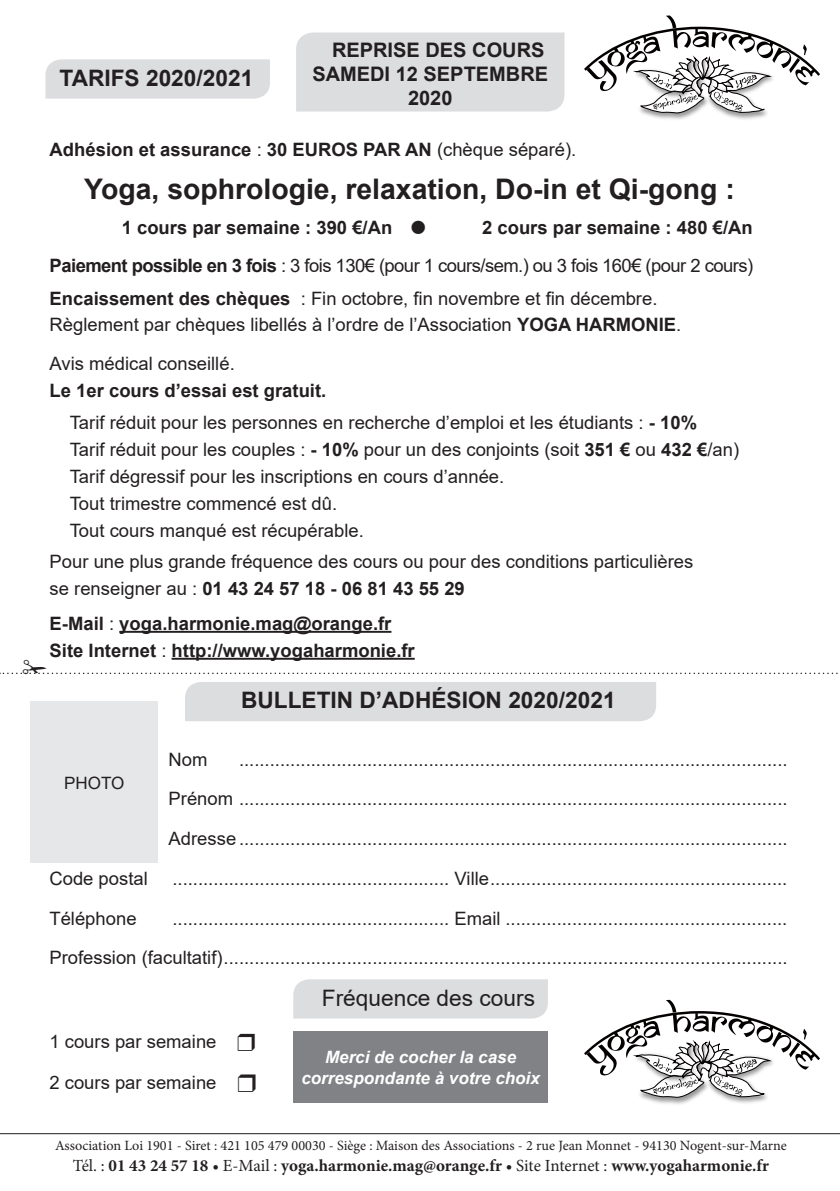
<style>
.page{position:relative;width:840px;height:1191px;background:#fff}
.page>*{position:absolute;margin:0;border:0;box-sizing:border-box;transform-origin:0 0}
.t1{font:700 28.4px "Arial";color:#231f20}
.t2{font:700 22.6px "Arial";color:#231f20}
.t3{font:22.6px "Arial";color:#231f20}
.t4{font:700 20px/24px "Arial";color:#231f20;text-align:right}
.t5{font:18.4px "Arial";color:#231f20}
.t6{font:700 18.4px "Arial";color:#231f20}
.t7{font:18.4px "Arial";letter-spacing:-.03em;color:#231f20}
.t8{font:700 17px "Minion Pro";color:#231f20}
.t9{font:italic 700 17px "Arial";color:#fff}
.t10{font:17px "Arial";color:#231f20}
.t11{font:14.2px "Minion Pro";color:#231f20}
.s1{font-weight:400}
.s2{font-weight:700}
</style>
<div class="page">
<div style="left:45px;top:59px;width:225px;height:40px;background:#dcdddf"></div>
<img style="left:722px;top:1097px;width:45px;height:6px">
<img style="left:641px;top:1097px;width:56px;height:7px">
<svg style="left:584px;top:999px;width:236px;height:98px"></svg>
<img style="left:722px;top:113px;width:45px;height:6px">
<img style="left:642px;top:113px;width:53px;height:7px">
<svg style="left:584px;top:15px;width:236px;height:98px"></svg>
<div style="left:185px;top:682px;width:470px;height:39px;background:#dcdddf"></div>
<div style="left:293px;top:979px;width:254px;height:39px;background:#dcdddf"></div>
<hr style="left:119px;top:631px;width:272px;height:2px;background:#231f20">
<hr style="left:171px;top:658px;width:243px;height:1px;background:#231f20">
<hr style="left:0;top:1133px;width:839px;height:1px;background:#231f20">
<div style="left:31px;top:701px;width:127px;height:162px;background:#e6e7e9"></div>
<div style="left:293px;top:1031px;width:254px;height:72px;background:#808285"></div>
<div style="left:296px;top:33px;width:268px;height:78px;background:#dcdddf"></div>
<svg style="left:0;top:659px;width:838px;height:15px"></svg>
<p class="t2" style="left:59px;top:62px;width:195px">TARIFS 2020/2021</p>
<p class="t4" style="left:312px;top:38px;width:237px">REPRISE DES COURS<br>SAMEDI 12 SEPTEMBRE</p>
<p class="t4" style="left:408px;top:86px;width:46px">2020</p>
<p class="t6" style="left:50px;top:136px;width:528px">Adhésion et assurance <span class="s1">:</span> 30 EUROS PAR AN <span class="s1">(chèque séparé).</span></p>
<p class="t1" style="left:84px;top:169px;width:651px">Yoga, sophrologie, relaxation, Do-in et Qi-gong :</p>
<p class="t6" style="left:122px;top:214px;width:272px">1 cours par semaine : 390 €/An</p>
<p class="t6" style="left:482px;top:214px;width:272px">2 cours par semaine : 480 €/An</p>
<p class="t7" style="left:50px;top:253px;width:704px"><span class="s2">Paiement possible en 3 fois</span> : 3 fois 130€ (pour 1 cours/sem.) ou 3 fois 160€ (pour 2 cours)</p>
<p class="t5" style="left:50px;top:285px;width:609px"><span class="s2">Encaissement des chèques</span> : Fin octobre, fin novembre et fin décembre.</p>
<p class="t5" style="left:50px;top:312px;width:633px">Règlement par chèques libellés à l’ordre de l’Association <span class="s2">YOGA HARMONIE</span>.</p>
<p class="t5" style="left:50px;top:350px;width:186px">Avis médical conseillé.</p>
<p class="t6" style="left:50px;top:377px;width:278px">Le 1er cours d’essai est gratuit.</p>
<p class="t5" style="left:70px;top:410px;width:628px">Tarif réduit pour les personnes en recherche d’emploi et les étudiants : <span class="s2">- 10%</span></p>
<p class="t5" style="left:70px;top:437px;width:670px">Tarif réduit pour les couples : <span class="s2">- 10%</span> pour un des conjoints (soit <span class="s2">351 €</span> ou <span class="s2">432 €</span>/an)</p>
<p class="t5" style="left:70px;top:464px;width:436px">Tarif dégressif pour les inscriptions en cours d’année.</p>
<p class="t5" style="left:70px;top:491px;width:269px">Tout trimestre commencé est dû.</p>
<p class="t5" style="left:70px;top:518px;width:295px">Tout cours manqué est récupérable.</p>
<p class="t5" style="left:50px;top:549px;width:645px">Pour une plus grande fréquence des cours ou pour des conditions particulières</p>
<p class="t6" style="left:50px;top:575px;width:416px"><span class="s1">se renseigner au :</span> 01 43 24 57 18 - 06 81 43 55 29</p>
<p class="t6" style="left:50px;top:610px;width:343px">E-Mail <span class="s1">:</span> yoga.harmonie.mag@orange.fr</p>
<p class="t6" style="left:50px;top:637px;width:366px">Site Internet <span class="s1">:</span> http://www.yogaharmonie.fr</p>
<p class="t10" style="left:64px;top:771px;width:62px">PHOTO</p>
<p class="t2" style="left:241px;top:684px;width:376px">BULLETIN D’ADHÉSION 2020/2021</p>
<p class="t5" style="left:168px;top:746px;width:40px">Nom</p>
<p class="t5" style="left:239px;top:746px;width:549px">...........................................................................................................</p>
<p class="t5" style="left:168px;top:786px;width:620px">Prénom ...........................................................................................................</p>
<p class="t5" style="left:168px;top:826px;width:620px">Adresse ...........................................................................................................</p>
<p class="t5" style="left:49px;top:865px;width:100px">Code postal</p>
<p class="t5" style="left:172px;top:865px;width:616px">...................................................... Ville..........................................................</p>
<p class="t5" style="left:49px;top:905px;width:89px">Téléphone</p>
<p class="t5" style="left:172px;top:905px;width:616px">...................................................... Email .......................................................</p>
<p class="t5" style="left:49px;top:945px;width:739px">Profession (facultatif)..............................................................................................................</p>
<p class="t5" style="left:49px;top:1029px;width:168px">1 cours par semaine</p>
<p class="t5" style="left:49px;top:1070px;width:168px">2 cours par semaine</p>
<p class="t3" style="left:321px;top:982px;width:214px">Fréquence des cours</p>
<p class="t9" style="left:325px;top:1045px;width:192px">Merci de cocher la case</p>
<p class="t9" style="left:301px;top:1066px;width:240px">correspondante à votre choix</p>
<p class="t11" style="left:55px;top:1136px;width:733px">Association Loi 1901 - Siret : 421 105 479 00030 - Siège : Maison des Associations - 2 rue Jean Monnet - 94130 Nogent-sur-Marne</p>
<p class="t8" style="left:73px;top:1153px;width:697px"><span class="s1">Tél. :</span> 01 43 24 57 18 <span class="s1">• E-Mail :</span> yoga.harmonie.mag@orange.fr <span class="s1">• Site Internet :</span> www.yogaharmonie.fr</p>
</div>
